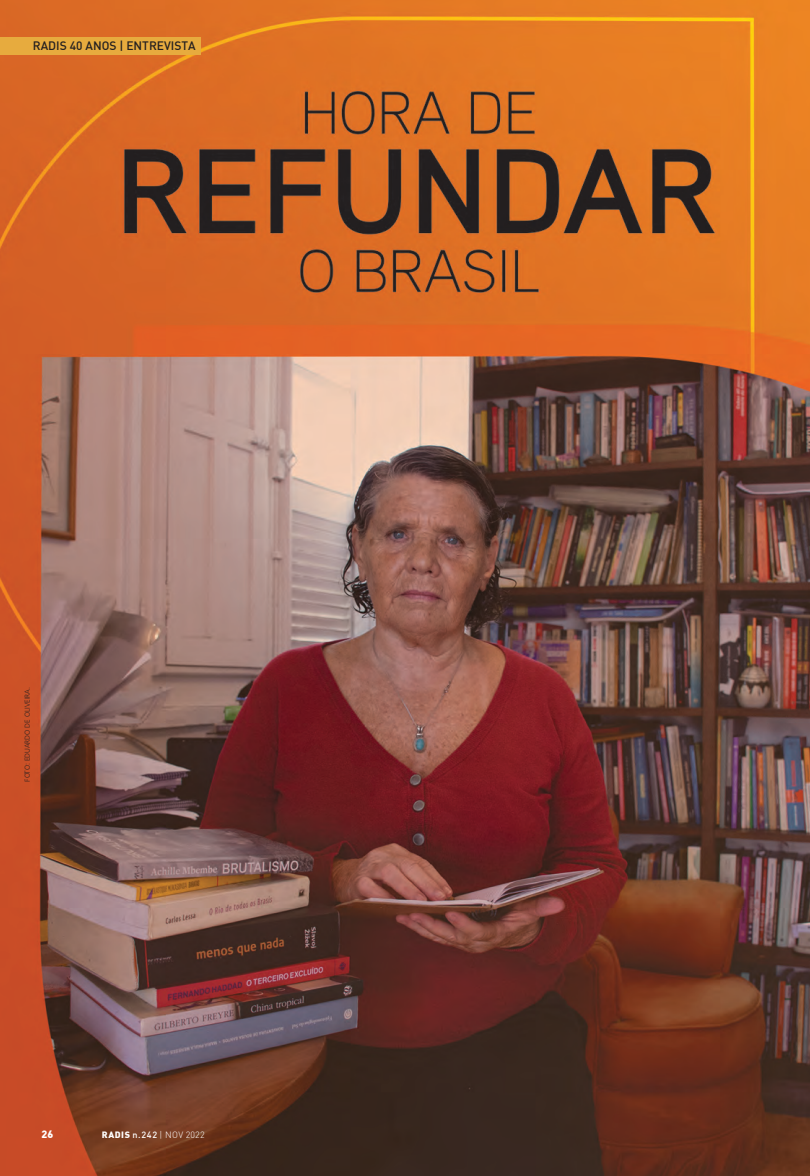
<style>
.page{position:relative;width:810px;height:1176px;background:#fff}
.page>*{position:absolute;margin:0;border:0;box-sizing:border-box;transform-origin:0 0}
.t1{font:500 12px "DIN";color:#231f20}
.t2{font:900 10.5px "DIN";color:#fff}
.t3{font:300 9px "DIN";letter-spacing:.02em;color:#fff}
.t4{font:300 7.5px "Frutiger Next LT";color:#231f20}
.s1{font-weight:900}
.s2{font-weight:500}
</style>
<div class="page">
<img style="left:0;top:0;width:809px;height:1175px">
<div style="left:0;top:37px;width:200px;height:17px;background:#e7ab3e"></div>
<svg style="left:805px;top:0;width:5px;height:4px"></svg>
<svg style="left:805px;top:1171px;width:5px;height:5px"></svg>
<h1 class="t1" style="left:33px;top:38px;width:164px">RADIS 40 ANOS | ENTREVISTA</h1>
<p class="t4" style="left:23px;top:781px;width:96px;rotate:-90deg">FOTO: EDUARDO DE OLIVEIRA.</p>
<h2 class="t2" style="left:41px;top:1126px;width:13px">26</h2>
<p class="t3" style="left:102px;top:1128px;width:104px"><span class="s1">RADIS</span> <span class="s2">n.242</span> | NOV 2022</p>
</div>
